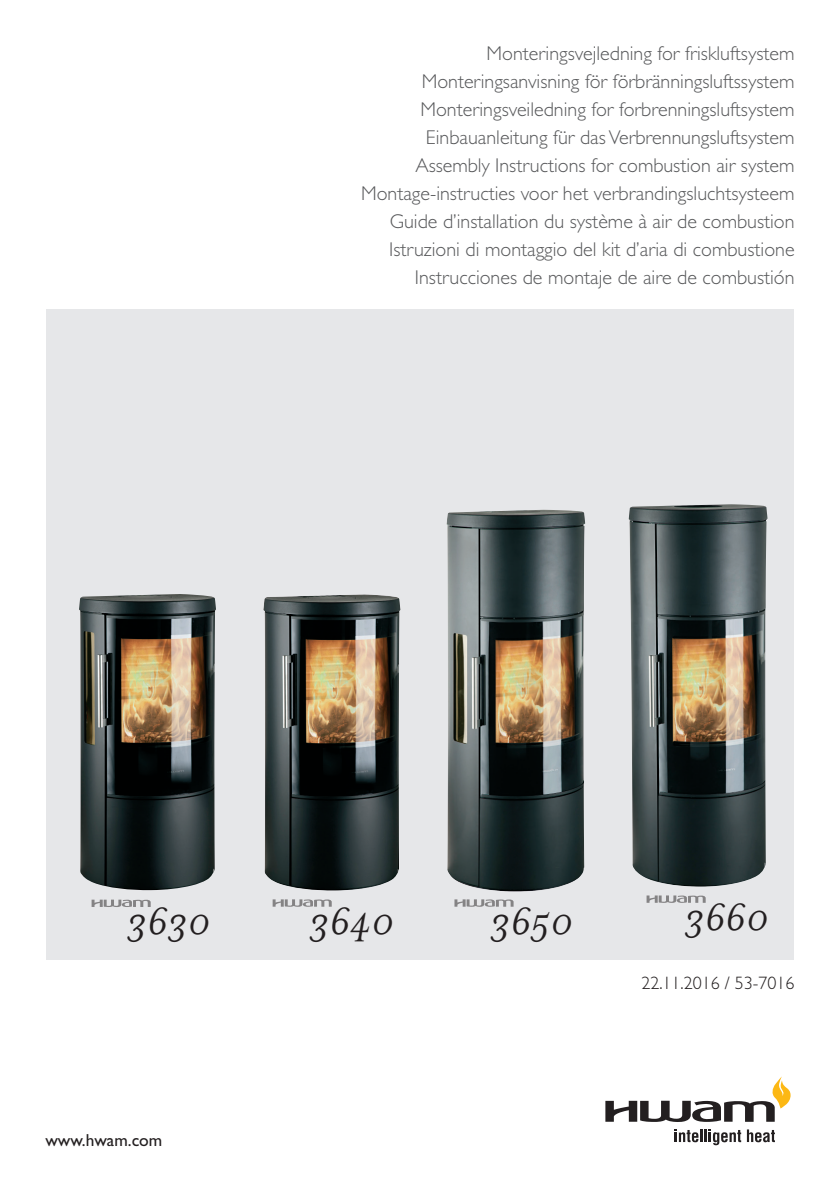
<style>
.page{position:relative;width:840px;height:1191px;background:#fff}
.page>*{position:absolute;margin:0;border:0;box-sizing:border-box;transform-origin:0 0}
.t1{font:italic 43.2px "Mrs Eaves OT";color:#231f20}
.t2{font:300 20px/28px "Gill Sans";color:#57585a;text-align:right}
.t3{font:300 18px "Gill Sans";color:#231f20}
.t4{font:17.4px "Gill Sans";color:#231f20}
</style>
<div class="page">
<svg style="left:746px;top:1129px;width:28px;height:13px"></svg>
<svg style="left:674px;top:1129px;width:66px;height:16px"></svg>
<svg style="left:605px;top:1076px;width:185px;height:46px"></svg>
<div style="left:46px;top:310px;width:747px;height:649px;background:#e6e7e9"></div>
<img style="left:79px;top:594px;width:137px;height:296px">
<img style="left:446px;top:510px;width:139px;height:381px">
<img style="left:263px;top:594px;width:137px;height:296px">
<img style="left:628px;top:504px;width:139px;height:382px">
<svg style="left:91px;top:899px;width:60px;height:8px"></svg>
<svg style="left:272px;top:899px;width:59px;height:7px"></svg>
<svg style="left:454px;top:899px;width:59px;height:7px"></svg>
<svg style="left:646px;top:895px;width:59px;height:8px"></svg>
<p class="t2" style="left:361px;top:40px;width:435px">Monteringsvejledning for friskluftsystem Monteringsanvisning för förbränningsluftssystem Monteringsveiledning for forbrenningsluftsystem Einbauanleitung für das Verbrennungsluftsystem Assembly Instructions for combustion air system Montage-instructies voor het verbrandingsluchtsysteem Guide d’installation du système à air de combustion Istruzioni di montaggio del kit d’aria di combustione Instrucciones de montaje de aire de combustión</p>
<h1 class="t1" style="left:126px;top:897px;width:85px">3630</h1>
<h1 class="t1" style="left:308px;top:897px;width:87px">3640</h1>
<h1 class="t1" style="left:489px;top:897px;width:85px">3650</h1>
<h1 class="t1" style="left:683px;top:893px;width:86px">3660</h1>
<p class="t4" style="left:45px;top:1129px;width:118px">www.hwam.com</p>
<p class="t3" style="left:641px;top:973px;width:155px">22.11.2016 / 53-7016</p>
</div>
